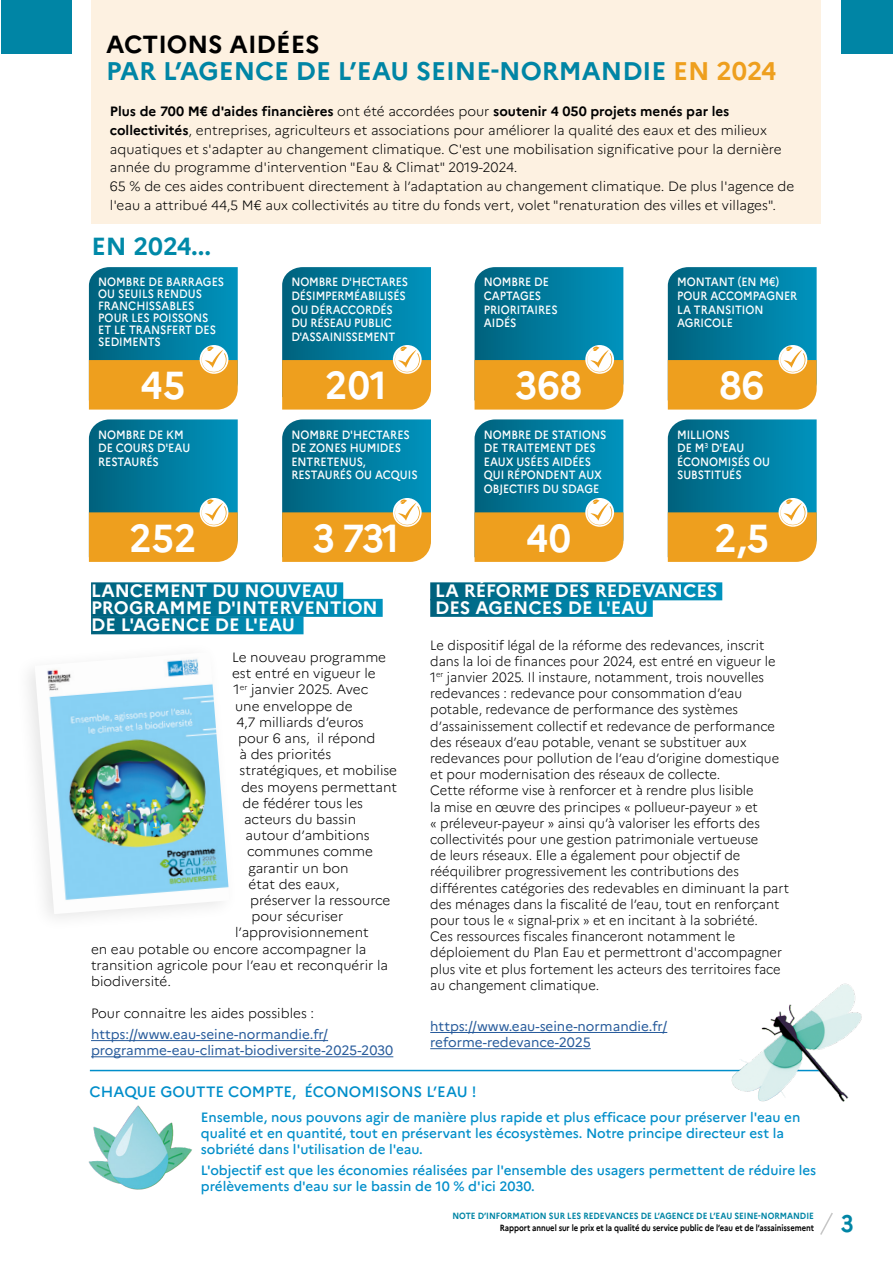
<style>
.page{position:relative;width:893px;height:1263px;background:#fff}
.page>*{position:absolute;margin:0;border:0;box-sizing:border-box;transform-origin:0 0}
.t1{font:700 39px "Marianne";letter-spacing:.005em;color:#fff;scale:.95 1}
.t2{font:700 25.5px "Marianne";color:#0085a5}
.Style_de_paragraphe_6{font:700 24.75px "Marianne";color:#000}
.t3{font:700 24.75px "Marianne";color:#0089a8}
.t4{font:700 24px "Marianne";color:#0085a5;scale:.9 1}
.Style_de_paragraphe_8{font:700 18px/17px "Marianne";color:#fff}
.t5{font:500 15px "Marianne";color:#008eca}
.t6{font:300 13.5px/16.2px "Marianne";color:#000;scale:.95 1}
.t7{font:300 13.5px/18.8px "Marianne";color:#000}
.t8{font:500 13.5px/16.2px "Marianne";color:#008eca}
.t9{font:13.5px/16.2px "Marianne";color:#275b9b}
.t10{font:500 12px/13.5px "Marianne";color:#fff;scale:.9 1}
.t11{font:700 9px/12px "Marianne";letter-spacing:-.01em;color:#000;text-align:right;scale:.85 1}
.s1{color:#ee9f1e}
.s2{font-weight:700}
.s3{color:#0085a5}
</style>
<div class="page">
<div style="left:92px;top:0;width:729px;height:224px;background:#fdf1e1"></div>
<svg style="left:820px;top:1213px;width:13px;height:22px"></svg>
<div style="left:1px;top:0;width:70px;height:53px;background:#0085a5"></div>
<div style="left:841px;top:0;width:52px;height:53px;background:#0085a5"></div>
<svg style="left:89px;top:267px;width:149px;height:143px;background:#588b76"></svg>
<svg style="left:89px;top:419px;width:149px;height:143px;background:#588b77"></svg>
<svg style="left:282px;top:267px;width:149px;height:143px;background:#588b76"></svg>
<svg style="left:282px;top:419px;width:149px;height:143px;background:#588b77"></svg>
<svg style="left:475px;top:267px;width:148px;height:143px;background:#588b76"></svg>
<svg style="left:475px;top:419px;width:148px;height:143px;background:#588b76"></svg>
<svg style="left:668px;top:267px;width:149px;height:143px;background:#598b77"></svg>
<svg style="left:668px;top:419px;width:149px;height:143px;background:#588b77"></svg>
<div style="left:430px;top:582px;width:292px;height:18px;background:linear-gradient(to right,#00627d,#0093be)"></div>
<div style="left:430px;top:599px;width:223px;height:18px;background:linear-gradient(to right,#00627d,#0094be)"></div>
<hr style="left:430px;top:1032px;width:237px;height:1px;background:#275b9b">
<hr style="left:430px;top:1048px;width:161px;height:1px;background:#275b9b">
<div style="left:91px;top:582px;width:252px;height:18px;background:linear-gradient(to right,#00627d,#0093be)"></div>
<div style="left:91px;top:599px;width:292px;height:18px;background:linear-gradient(to right,#00627d,#0093be)"></div>
<div style="left:91px;top:616px;width:213px;height:18px;background:linear-gradient(to right,#00627d,#0094be)"></div>
<hr style="left:91px;top:1040px;width:237px;height:1px;background:#275b9b">
<hr style="left:91px;top:1056px;width:302px;height:1px;background:#275b9b">
<hr style="left:90px;top:1070px;width:731px;height:1px;background:#008eca">
<img style="left:35px;top:658px;width:194px;height:256px">
<img style="left:88px;top:1105px;width:104px;height:85px">
<img style="left:727px;top:983px;width:135px;height:119px">
<p class="Style_de_paragraphe_6" style="left:106px;top:29px;width:215px">ACTIONS AIDÉES</p>
<p class="t2" style="left:106px;top:55px;width:672px">PAR L’AGENCE DE L’EAU SEINE-NORMANDIE <span class="s1">EN 2024</span></p>
<p class="t7" style="left:110px;top:102px;width:673px"><span class="s2">Plus de 700 M€ d'aides financières</span> ont été accordées pour <span class="s2">soutenir 4 050 projets menés par les collectivités</span>, entreprises, agriculteurs et associations pour améliorer la qualité des eaux et des milieux aquatiques et s'adapter au changement climatique. C'est une mobilisation significative pour la dernière année du programme d'intervention "Eau &amp; Climat" 2019-2024.</p>
<p class="t7" style="left:110px;top:177px;width:686px">65 % de ces aides contribuent directement à l’adaptation au changement climatique. De plus l'agence de l'eau a attribué 44,5 M€ aux collectivités au titre du fonds vert, volet "renaturation des villes et villages".</p>
<p class="t3" style="left:92px;top:231px;width:121px">EN 2024...</p>
<p class="t10" style="left:98px;top:276px;width:142px;line-height:12px">NOMBRE DE BARRAGES<br>OU SEUILS RENDUS<br>FRANCHISSABLES<br>POUR LES POISSONS<br>ET LE TRANSFERT DES<br>SEDIMENTS</p>
<p class="t10" style="left:677px;top:275px;width:135px">MONTANT (EN M€)<br>POUR ACCOMPAGNER<br>LA TRANSITION<br>AGRICOLE</p>
<p class="t10" style="left:291px;top:275px;width:131px">NOMBRE D'HECTARES<br>DÉSIMPERMÉABILISÉS<br>OU DÉRACCORDÉS<br>DU RÉSEAU PUBLIC<br>D'ASSAINISSEMENT</p>
<p class="t10" style="left:484px;top:275px;width:84px">NOMBRE DE<br>CAPTAGES<br>PRIORITAIRES<br>AIDÉS</p>
<p class="t1" style="left:140px;top:362px;width:49px">45</p>
<p class="t10" style="left:98px;top:428px;width:104px">NOMBRE DE KM<br>DE COURS D'EAU<br>RESTAURÉS</p>
<p class="t1" style="left:325px;top:362px;width:67px">201</p>
<p class="t10" style="left:291px;top:428px;width:142px">NOMBRE D'HECTARES<br>DE ZONES HUMIDES<br>ENTRETENUS,<br>RESTAURÉS OU ACQUIS</p>
<p class="t1" style="left:515px;top:362px;width:72px">368</p>
<p class="t10" style="left:484px;top:428px;width:138px">NOMBRE DE STATIONS<br>DE TRAITEMENT DES<br>EAUX USÉES AIDÉES<br>QUI RÉPONDENT AUX<br>OBJECTIFS DU SDAGE</p>
<p class="t1" style="left:720px;top:362px;width:48px">86</p>
<p class="t10" style="left:677px;top:428px;width:105px">MILLIONS<br>DE M<sup>3</sup> D'EAU<br>ÉCONOMISÉS OU<br>SUBSTITUÉS</p>
<p class="t1" style="left:714px;top:514px;width:59px">2,5</p>
<p class="Style_de_paragraphe_8" style="left:435px;top:583px;width:284px;line-height:16.5px">LA RÉFORME DES REDEVANCES<br>DES AGENCES DE L'EAU</p>
<p class="t6" style="left:430px;top:637px;width:369px">Le dispositif légal de la réforme des redevances, inscrit dans la loi de finances pour 2024, est entré en vigueur le 1<sup>er</sup> janvier 2025. Il instaure, notamment, trois nouvelles redevances : redevance pour consommation d’eau potable, redevance de performance des systèmes d’assainissement collectif et redevance de performance des réseaux d’eau potable, venant se substituer aux redevances pour pollution de l’eau d’origine domestique et pour modernisation des réseaux de collecte.</p>
<p class="t6" style="left:430px;top:782px;width:379px">Cette réforme vise à renforcer et à rendre plus lisible<br>la mise en œuvre des principes « pollueur-payeur » et<br>« préleveur-payeur » ainsi qu’à valoriser les efforts des collectivités pour une gestion patrimoniale vertueuse<br>de leurs réseaux. Elle a également pour objectif de rééquilibrer progressivement les contributions des différentes catégories des redevables en diminuant la part des ménages dans la fiscalité de l’eau, tout en renforçant pour tous le « signal-prix » et en incitant à la sobriété.</p>
<p class="t6" style="left:430px;top:928px;width:372px">Ces ressources fiscales financeront notamment le déploiement du Plan Eau et permettront d'accompagner plus vite et plus fortement les acteurs des territoires face au changement climatique.</p>
<p class="t9" style="left:430px;top:1018px;width:239px">https://www.eau-seine-normandie.fr/ reforme-redevance-2025</p>
<p class="t5" style="left:90px;top:1083px;width:388px">CHAQUE GOUTTE COMPTE, ÉCONOMISONS L’EAU !</p>
<p class="t8" style="left:201px;top:1109px;width:601px">Ensemble, nous pouvons agir de manière plus rapide et plus efficace pour préserver l'eau en qualité et en quantité, tout en préservant les écosystèmes. Notre principe directeur est la sobriété dans l'utilisation de l'eau.</p>
<p class="t8" style="left:201px;top:1162px;width:617px">L'objectif est que les économies réalisées par l'ensemble des usagers permettent de réduire les prélèvements d'eau sur le bassin de 10 % d'ici 2030.</p>
<p class="t1" style="left:129px;top:514px;width:72px">252</p>
<p class="t1" style="left:313px;top:514px;width:92px">3 731</p>
<p class="t1" style="left:526px;top:514px;width:49px">40</p>
<p class="Style_de_paragraphe_8" style="left:91px;top:582px;width:288px">LANCEMENT DU NOUVEAU<br>PROGRAMME D'INTERVENTION<br>DE L'AGENCE DE L'EAU</p>
<p class="t7" style="left:232px;top:648px;width:156px">Le nouveau programme</p>
<p class="t7" style="left:232px;top:664px;width:145px">est entré en vigueur le</p>
<p class="t7" style="left:234px;top:680px;width:136px">1<sup>er</sup> janvier 2025. Avec</p>
<p class="t7" style="left:235px;top:696px;width:119px">une enveloppe de</p>
<p class="t7" style="left:237px;top:712px;width:129px">4,7 milliards d’euros</p>
<p class="t7" style="left:238px;top:729px;width:139px">pour 6 ans, il répond</p>
<p class="t7" style="left:240px;top:745px;width:93px">à des priorités</p>
<p class="t7" style="left:240px;top:761px;width:159px">stratégiques, et mobilise</p>
<p class="t7" style="left:241px;top:777px;width:158px">des moyens permettant</p>
<p class="t7" style="left:243px;top:793px;width:122px">de fédérer tous les</p>
<p class="t7" style="left:244px;top:810px;width:114px">acteurs du bassin</p>
<p class="t7" style="left:246px;top:826px;width:126px">autour d’ambitions</p>
<p class="t7" style="left:247px;top:842px;width:127px">communes comme</p>
<p class="t7" style="left:249px;top:858px;width:102px">garantir un bon</p>
<p class="t7" style="left:249px;top:874px;width:92px">état des eaux,</p>
<p class="t7" style="left:250px;top:891px;width:142px">préserver la ressource</p>
<p class="t7" style="left:252px;top:907px;width:93px">pour sécuriser</p>
<p class="t7" style="left:235px;top:923px;width:135px">l’approvisionnement</p>
<p class="t7" style="left:91px;top:939px;width:277px">en eau potable ou encore accompagner la</p>
<p class="t7" style="left:91px;top:955px;width:299px">transition agricole pour l’eau et reconquérir la</p>
<p class="t7" style="left:91px;top:972px;width:81px">biodiversité.</p>
<p class="t7" style="left:91px;top:1004px;width:225px">Pour connaitre les aides possibles :</p>
<p class="t9" style="left:91px;top:1026px;width:304px">https://www.eau-seine-normandie.fr/ programme-eau-climat-biodiversite-2025-2030</p>
<p class="t11" style="left:452px;top:1210px;width:427px"><span class="s3">NOTE D’INFORMATION SUR LES REDEVANCES DE L’AGENCE DE L’EAU SEINE-NORMANDIE<br></span>Rapport annuel sur le prix et la qualité du service public de l’eau et de l’assainissement</p>
<p class="t4" style="left:841px;top:1209px;width:16px">3</p>
</div>
